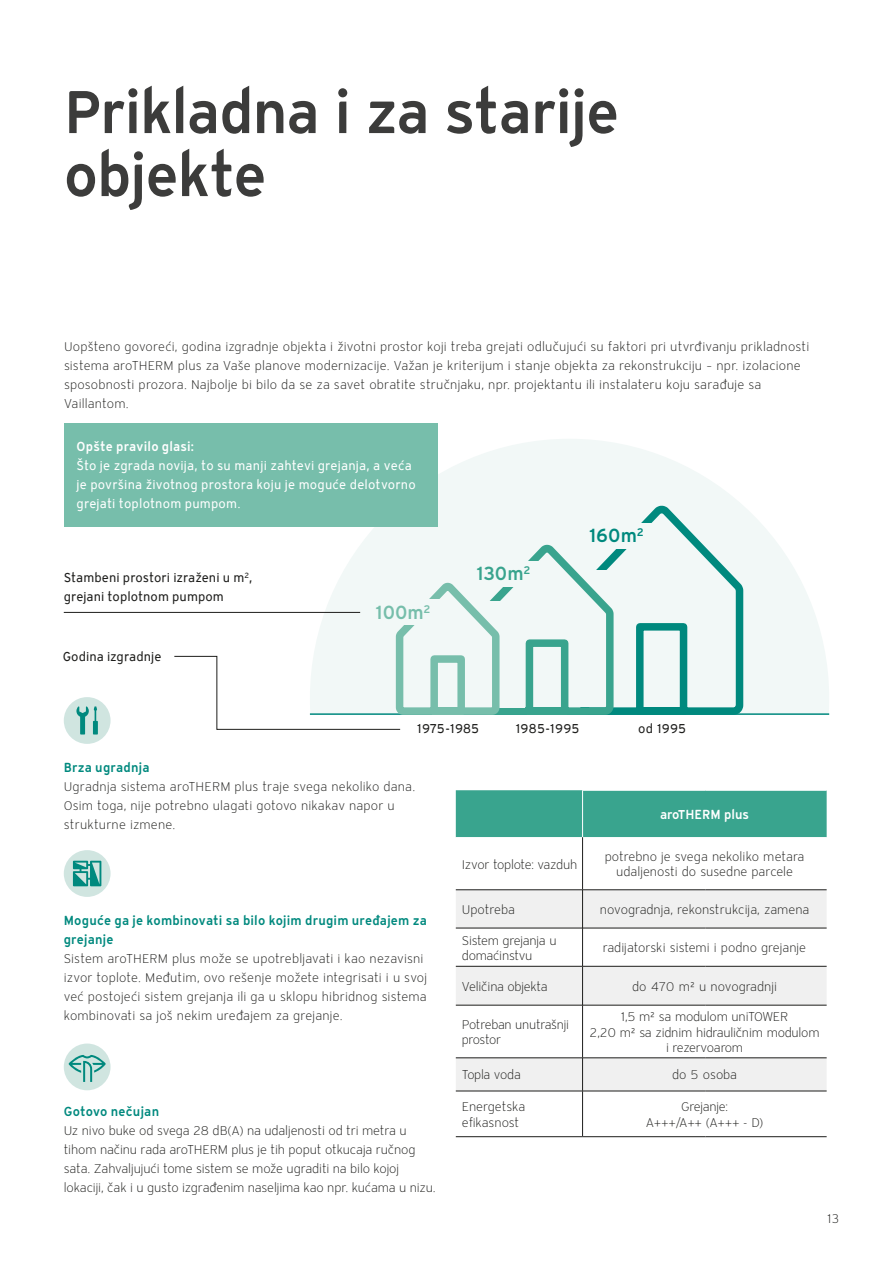
<style>
.page{position:relative;width:893px;height:1263px;background:#fff}
.page>*{position:absolute;margin:0;border:0;box-sizing:border-box;transform-origin:0 0}
.t1{font:60px/63px "Vaillant 13 Demi TID";letter-spacing:-.025em;color:#3c3c3b}
.t2{font:18.45px "Vaillant 13 Demi TID";color:#00897e}
.t3{font:18.45px "Vaillant 13 Demi TID";color:#39a48e}
.t4{font:18.45px "Vaillant 13 Demi TID";color:#77beab}
.t5{font:12.75px/19.2px "Vaillant 13 Light TID";color:#1d1d1b}
.t6{font:12.75px/15.3px "Vaillant 13 Light TID";letter-spacing:-.02em;color:#1d1d1b}
.t7{font:12.75px/19.2px "Vaillant 13 Book ETID";letter-spacing:.015em;color:#fff}
.t8{font:12.75px/19.2px "Vaillant 13 Demi TID";letter-spacing:.015em;color:#00897e}
.t9{font:12.75px/19.2px "Vaillant 13 Book ETID";letter-spacing:.005em;color:#1d1d1b}
.t10{font:12.75px "Vaillant 13 Demi TID";letter-spacing:.005em;color:#fff}
.t11{font:12.75px "Vaillant 13 Light TID";letter-spacing:-.03em;color:#1d1d1b}
.t12{font:12.75px "Vaillant 13 Book ETID";letter-spacing:-.02em;color:#1d1d1b}
</style>
<div class="page">
<svg style="left:437px;top:439px;width:392px;height:274px;fill:#f2f8f7"></svg>
<hr style="left:310px;top:713px;width:519px;height:2px;background:#00897e">
<div style="left:456px;top:790px;width:371px;height:47px;background:#39a48e"></div>
<svg style="left:456px;top:1006px;width:371px;height:85px"></svg>
<svg style="left:456px;top:890px;width:371px;height:115px"></svg>
<hr style="left:456px;top:889px;width:127px;height:1px;background:#1d1d1b">
<hr style="left:456px;top:928px;width:126px;height:1px;background:#1d1d1b">
<hr style="left:583px;top:928px;width:123px;height:1px;background:#1d1d1b">
<hr style="left:706px;top:928px;width:121px;height:1px;background:#1d1d1b">
<hr style="left:583px;top:966px;width:123px;height:1px;background:#1d1d1b">
<hr style="left:706px;top:966px;width:121px;height:1px;background:#1d1d1b">
<hr style="left:456px;top:1005px;width:126px;height:1px;background:#1d1d1b">
<hr style="left:583px;top:1005px;width:123px;height:1px;background:#1d1d1b">
<hr style="left:706px;top:1005px;width:121px;height:1px;background:#1d1d1b">
<hr style="left:456px;top:1057px;width:127px;height:1px;background:#1d1d1b">
<hr style="left:583px;top:1057px;width:123px;height:1px;background:#1d1d1b">
<hr style="left:706px;top:1057px;width:121px;height:1px;background:#1d1d1b">
<hr style="left:456px;top:1091px;width:127px;height:1px;background:#1d1d1b">
<hr style="left:583px;top:1091px;width:123px;height:1px;background:#1d1d1b">
<hr style="left:706px;top:1091px;width:121px;height:1px;background:#1d1d1b">
<hr style="left:583px;top:1136px;width:123px;height:1px;background:#1d1d1b">
<hr style="left:706px;top:1136px;width:121px;height:1px;background:#1d1d1b">
<hr style="left:582px;top:1058px;width:1px;height:33px;background:#1d1d1b">
<hr style="left:582px;top:790px;width:124px;height:1px;background:#fff">
<hr style="left:706px;top:790px;width:121px;height:1px;background:#fff">
<hr style="left:582px;top:790px;width:1px;height:47px;background:#fff">
<hr style="left:582px;top:837px;width:1px;height:52px;background:#1d1d1b">
<hr style="left:582px;top:890px;width:1px;height:38px;background:#1d1d1b">
<hr style="left:582px;top:928px;width:1px;height:38px;background:#1d1d1b">
<hr style="left:582px;top:966px;width:1px;height:39px;background:#1d1d1b">
<hr style="left:582px;top:1005px;width:1px;height:52px;background:#1d1d1b">
<hr style="left:582px;top:1091px;width:1px;height:45px;background:#1d1d1b">
<hr style="left:583px;top:889px;width:123px;height:1px;background:#1d1d1b">
<hr style="left:706px;top:889px;width:121px;height:1px;background:#1d1d1b">
<hr style="left:456px;top:966px;width:127px;height:1px;background:#1d1d1b">
<hr style="left:456px;top:1136px;width:127px;height:1px;background:#1d1d1b">
<svg style="left:174px;top:498px;width:574px;height:232px"></svg>
<div style="left:64px;top:424px;width:373px;height:103px;background:#77beab"></div>
<hr style="left:64px;top:612px;width:296px;height:1px;background:#1d1d1b">
<div style="left:470px;top:561px;width:76px;height:26px;background:#f2f8f7"></div>
<div style="left:369px;top:599px;width:76px;height:26px;background:#f2f8f7"></div>
<svg style="left:64px;top:1043px;width:47px;height:47px"></svg>
<svg style="left:69px;top:1055px;width:37px;height:27px"></svg>
<svg style="left:64px;top:850px;width:47px;height:47px"></svg>
<svg style="left:73px;top:861px;width:28px;height:25px"></svg>
<div style="left:64px;top:697px;width:47px;height:47px;background:#d0e5e0;border-radius:50%"></div>
<svg style="left:76px;top:706px;width:22px;height:28px"></svg>
<h1 class="t1" style="left:64px;top:79px;width:557px">Prikladna i za starije objekte</h1>
<p class="t5" style="left:64px;top:336px;width:747px">Uopšteno govoreći, godina izgradnje objekta i životni prostor koji treba grejati odlučujući su faktori pri utvrđivanju prikladnosti sistema aroTHERM plus za Vaše planove modernizacije. Važan je kriterijum i stanje objekta za rekonstrukciju – npr. izolacione sposobnosti prozora. Najbolje bi bilo da se za savet obratite stručnjaku, npr. projektantu ili instalateru koju sarađuje sa Vaillantom.</p>
<p class="t10" style="left:77px;top:438px;width:119px">Opšte pravilo glasi:</p>
<p class="t7" style="left:77px;top:456px;width:341px">Što je zgrada novija, to su manji zahtevi grejanja, a veća je površina životnog prostora koju je moguće delotvorno grejati toplotnom pumpom.</p>
<p class="t9" style="left:64px;top:568px;width:190px">Stambeni prostori izraženi u m<sup>2</sup>, grejani toplotnom pumpom</p>
<h2 class="t3" style="left:476px;top:561px;width:56px">130m<sup>2</sup></h2>
<h2 class="t4" style="left:375px;top:600px;width:57px">100m<sup>2</sup></h2>
<p class="t9" style="left:63px;top:647px;width:100px">Godina izgradnje</p>
<h2 class="t2" style="left:589px;top:523px;width:56px">160m<sup>2</sup></h2>
<p class="t12" style="left:417px;top:720px;width:64px">1975-1985</p>
<p class="t9" style="left:515px;top:719px;width:66px">1985-1995</p>
<p class="t9" style="left:638px;top:719px;width:50px">od 1995</p>
<p class="t8" style="left:64px;top:757px;width:87px">Brza ugradnja</p>
<p class="t5" style="left:64px;top:776px;width:353px">Ugradnja sistema aroTHERM plus traje svega nekoliko dana.<br>Osim toga, nije potrebno ulagati gotovo nikakav napor u strukturne izmene.</p>
<p class="t8" style="left:64px;top:910px;width:365px">Moguće ga je kombinovati sa bilo kojim drugim uređajem za grejanje</p>
<p class="t5" style="left:64px;top:948px;width:365px">Sistem aroTHERM plus može se upotrebljavati i kao nezavisni izvor toplote. Međutim, ovo rešenje možete integrisati i u svoj već postojeći sistem grejanja ili ga u sklopu hibridnog sistema kombinovati sa još nekim uređajem za grejanje.</p>
<p class="t8" style="left:64px;top:1101px;width:97px">Gotovo nečujan</p>
<p class="t5" style="left:64px;top:1121px;width:373px">Uz nivo buke od svega 28 dB(A) na udaljenosti od tri metra u tihom načinu rada aroTHERM plus je tih poput otkucaja ručnog sata. Zahvaljujući tome sistem se može ugraditi na bilo kojoj lokaciji, čak i u gusto izgrađenim naseljima kao npr. kućama u nizu.</p>
<p class="t10" style="left:660px;top:806px;width:91px">aroTHERM plus</p>
<p class="t6" style="left:462px;top:856px;width:117px">Izvor toplote: vazduh</p>
<p class="t5" style="left:605px;top:848px;width:201px;line-height:15.3px;text-align:center">potrebno je svega nekoliko metara udaljenosti do susedne parcele</p>
<p class="t5" style="left:462px;top:900px;width:55px">Upotreba</p>
<p class="t5" style="left:600px;top:900px;width:211px">novogradnja, rekonstrukcija, zamena</p>
<p class="t6" style="left:462px;top:932px;width:96px">Sistem grejanja u domaćinstvu</p>
<p class="t5" style="left:603px;top:938px;width:205px">radijatorski sistemi i podno grejanje</p>
<p class="t6" style="left:462px;top:978px;width:87px">Veličina objekta</p>
<p class="t5" style="left:632px;top:976px;width:146px">do 470 m² u novogradnji</p>
<p class="t6" style="left:462px;top:1016px;width:109px">Potreban unutrašnji prostor</p>
<p class="t6" style="left:590px;top:1009px;width:231px;text-align:center">1,5 m² sa modulom uniTOWER<br>2,20 m² sa zidnim hidrauličnim modulom i rezervoarom</p>
<p class="t11" style="left:462px;top:1067px;width:61px">Topla voda</p>
<p class="t5" style="left:672px;top:1065px;width:67px">do 5 osoba</p>
<p class="t5" style="left:462px;top:1099px;width:65px;line-height:15.3px">Energetska efikasnost</p>
<p class="t6" style="left:646px;top:1099px;width:119px;text-align:center">Grejanje:<br>A+++/A++ (A+++ - D)</p>
<p class="t5" style="left:827px;top:1209px;width:14px">13</p>
</div>
